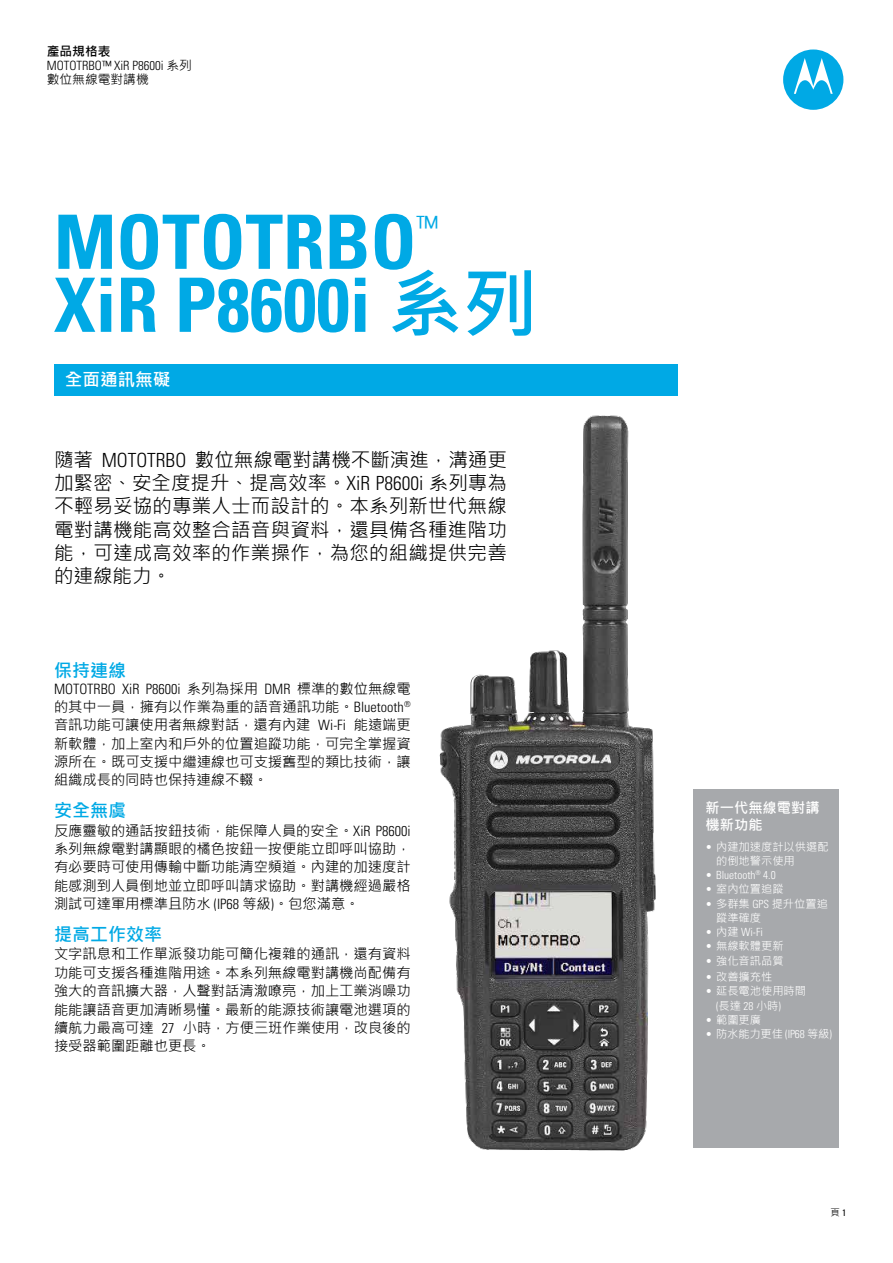
<style>
.page{position:relative;width:893px;height:1263px;background:#fff}
.page>*{position:absolute;margin:0;border:0;box-sizing:border-box;transform-origin:0 0}
.t1{font:700 condensed 75px "Univers";color:#00a9e5}
.t2{font:300 condensed 29.25px "Univers";color:#00a9e5}
.t3{font:19.5px/23.2px "Microsoft Jheng Hei";letter-spacing:.01em;color:#000;text-align:justify}
.t4{font:700 18px "Microsoft Jheng Hei";color:#00a9e5}
.t5{font:700 17.7px "Microsoft Jheng Hei";color:#fff}
.t6{font:14.25px/18.3px "Microsoft Jheng Hei";color:#000;text-align:justify}
.t7{font:300 condensed 14.25px "Univers";color:#000}
.t8{font:700 14.25px/16.5px "Microsoft Jheng Hei";color:#fff}
.t9{font:300 condensed 12.75px "Univers";color:#000}
.t10{font:12.75px "Microsoft Jheng Hei";color:#000}
.t11{font:700 12.75px "Microsoft Jheng Hei";color:#000}
.t12{font:11.25px/14.2px "Microsoft Jheng Hei";color:#fff}
.t13{font:300 condensed 11.25px "Univers";color:#fff}
.t14{font:9.3px "Microsoft Jheng Hei";color:#000}
.s1{font-family:"Microsoft Jheng Hei";font-weight:400;font-stretch:normal}
.s2{font-family:"Microsoft Jheng Hei";font-stretch:normal}
.s3{font-family:"Univers";font-weight:300;font-stretch:condensed}
.s4{font-family:"Univers";font-stretch:condensed}
</style>
<div class="page">
<div style="left:783px;top:50px;width:60px;height:60px;background:#00a9e5;border-radius:50%"></div>
<svg style="left:794px;top:58px;width:39px;height:36px"></svg>
<div style="left:54px;top:364px;width:624px;height:31px;background:#00a9e5"></div>
<div style="left:693px;top:789px;width:146px;height:358px;background:#a7a9ac"></div>
<img style="left:439px;top:415px;width:217px;height:736px">
<p class="t11" style="left:47px;top:43px;width:65px">產品規格表</p>
<p class="t9" style="left:47px;top:58px;width:147px">MOTOTRBO™ XiR P8600i <span class="s1">系列</span></p>
<p class="t10" style="left:47px;top:72px;width:103px">數位無線電對講機</p>
<h1 class="t1" style="left:54px;top:196px;width:364px">MOTOTRBO</h1>
<h2 class="t2" style="left:416px;top:209px;width:23px">™</h2>
<h1 class="t1" style="left:54px;top:259px;width:485px">XiR P8600i <span class="s2">系列</span></h1>
<p class="t5" style="left:65px;top:368px;width:107px">全面通訊無礙</p>
<h3 class="t3" style="left:54px;top:448px;width:454px">隨著 <span class="s3">MOTOTRBO</span> 數位無線電對講機不斷演進，溝通更加緊密、安全度提升、提高效率。<span class="s3">XiR P8600i</span> 系列專為不輕易妥協的專業人士而設計的。本系列新世代無線電對講機能高效整合語音與資料，還具備各種進階功能，可達成高效率的作業操作，為您的組織提供完善的連線能力。</h3>
<p class="t4" style="left:54px;top:659px;width:73px">保持連線</p>
<p class="t7" style="left:54px;top:680px;width:358px">MOTOTRBO XiR P8600i <span class="s1">系列為採用</span> DMR <span class="s1">標準的數位無線電</span></p>
<p class="t6" style="left:54px;top:697px;width:358px">的其中一員，擁有以作業為重的語音通訊功能。<span class="s3">Bluetooth</span><sup>®</sup>音訊功能可讓使用者無線對話，還有內建 <span class="s3">Wi-Fi</span> 能遠端更新軟體，加上室內和戶外的位置追蹤功能，可完全掌握資源所在。既可支援中繼連線也可支援舊型的類比技術，讓組織成長的同時也保持連線不輟。</p>
<p class="t4" style="left:54px;top:799px;width:73px">安全無虞</p>
<p class="t6" style="left:54px;top:821px;width:358px">反應靈敏的通話按鈕技術，能保障人員的安全。<span class="s3">XiR P8600i</span>系列無線電對講顯眼的橘色按鈕一按便能立即呼叫協助，有必要時可使用傳輸中斷功能清空頻道。內建的加速度計能感測到人員倒地並立即呼叫請求協助。對講機經過嚴格測試可達軍用標準且防水 <span class="s3">(IP68</span> 等級<span class="s3">)</span>。包您滿意。</p>
<p class="t4" style="left:54px;top:923px;width:109px">提高工作效率</p>
<p class="t6" style="left:54px;top:945px;width:358px">文字訊息和工作單派發功能可簡化複雜的通訊，還有資料功能可支援各種進階用途。本系列無線電對講機尚配備有強大的音訊擴大器，人聲對話清澈嘹亮，加上工業消噪功能能讓語音更加清晰易懂。最新的能源技術讓電池選項的續航力最高可達 <span class="s3">27</span> 小時，方便三班作業使用，改良後的接受器範圍距離也更長。</p>
<p class="t8" style="left:706px;top:799px;width:115px">新一代無線電對講機新功能</p>
<p class="t12" style="left:716px;top:839px;width:114px;text-indent:-10px"><span class="s3">•</span> 內建加速度計以供選配的倒地警示使用</p>
<p class="t13" style="left:706px;top:868px;width:72px">• Bluetooth<sup>®</sup> 4.0</p>
<p class="t12" style="left:706px;top:882px;width:79px"><span class="s3">•</span> 室內位置追蹤</p>
<p class="t12" style="left:716px;top:896px;width:113px;text-indent:-10px"><span class="s3">•</span> 多群集 <span class="s3">GPS</span> 提升位置追蹤準確度</p>
<p class="t13" style="left:706px;top:925px;width:59px">• <span class="s1">內建</span> Wi-Fi</p>
<p class="t12" style="left:706px;top:939px;width:79px"><span class="s3">•</span> 無線軟體更新</p>
<p class="t12" style="left:706px;top:953px;width:79px"><span class="s3">•</span> 強化音訊品質</p>
<p class="t12" style="left:706px;top:970px;width:68px"><span class="s3">•</span> 改善擴充性</p>
<p class="t12" style="left:706px;top:984px;width:102px"><span class="s3">•</span> 延長電池使用時間</p>
<p class="t13" style="left:716px;top:999px;width:66px">(<span class="s1">長達</span> 28 <span class="s1">小時</span>)</p>
<p class="t12" style="left:706px;top:1012px;width:57px"><span class="s3">•</span> 範圍更廣</p>
<p class="t12" style="left:706px;top:1027px;width:128px"><span class="s3">•</span> 防水能力更佳 <span class="s3">(IP68</span> 等級<span class="s3">)</span></p>
<p class="t14" style="left:831px;top:1207px;width:17px">頁 <span class="s4">1</span></p>
</div>
